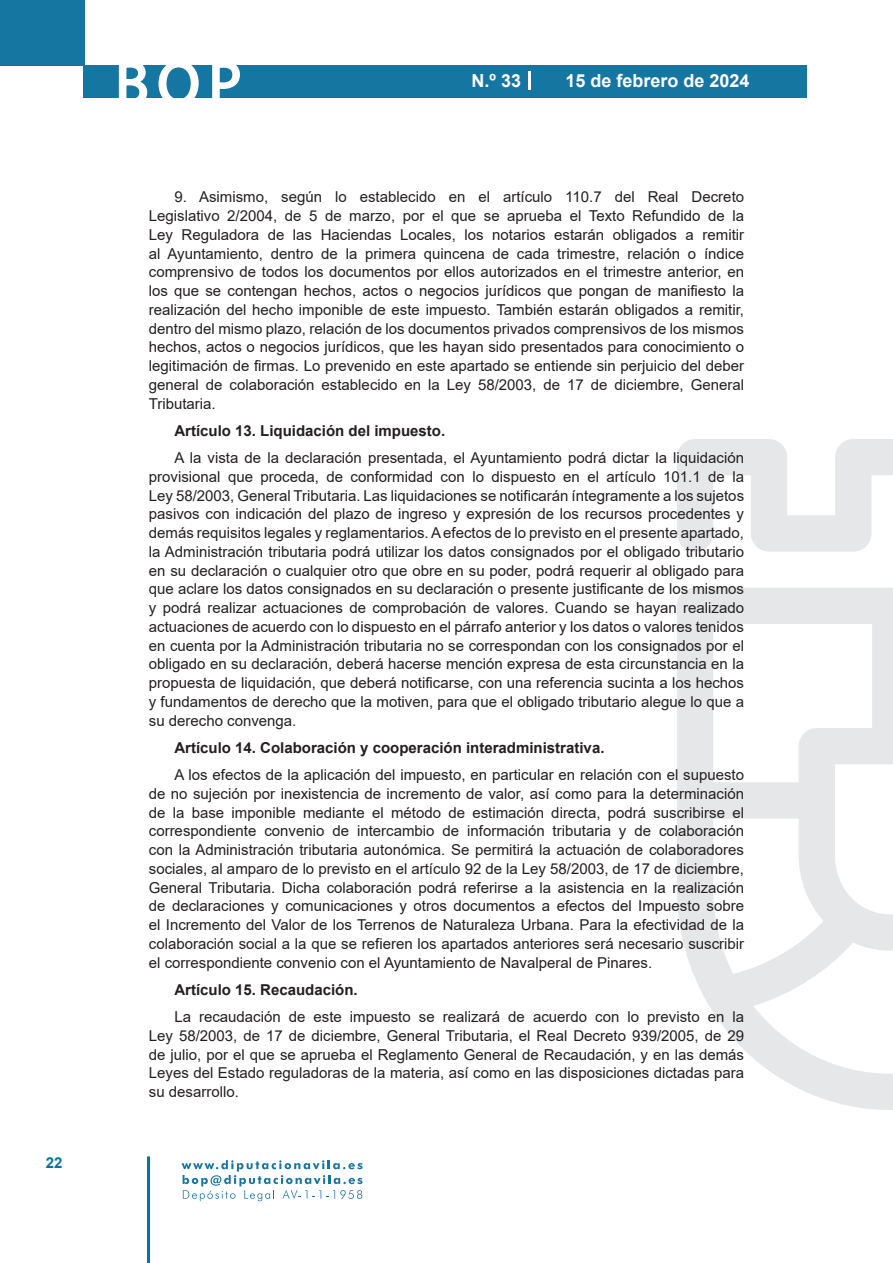
<style>
.page{position:relative;width:893px;height:1263px;background:#fff}
.page>*{position:absolute;margin:0;border:0;box-sizing:border-box;transform-origin:0 0}
.t1{font:500 61.5px "Avant Garde";color:#fff}
.t2{font:700 18px "Arial";color:#fff}
.texto_normal{font:15px/18.8px "Arial";color:#231f20;text-align:justify}
.texto_normal-2{font:700 15px "Arial";color:#231f20}
.t3{font:700 15px "Arial";color:#04739f}
</style>
<div class="page">
<div style="left:0;top:0;width:85px;height:65px;background:#1676a2"></div>
<div style="left:84px;top:65px;width:723px;height:33px;background:#1676a2"></div>
<svg style="left:118px;top:65px;width:30px;height:33px"></svg>
<svg style="left:158px;top:65px;width:41px;height:33px"></svg>
<svg style="left:212px;top:65px;width:28px;height:33px"></svg>
<svg style="left:182px;top:1160px;width:181px;height:41px"></svg>
<hr style="left:147px;top:1156px;width:3px;height:107px;background:#04739f">
<svg style="left:529px;top:71px;width:2px;height:19px"></svg>
<svg style="left:677px;top:439px;width:216px;height:671px"></svg>
<p class="t3" style="left:46px;top:1152px;width:18px">22</p>
<h1 class="t1" style="left:115px;top:46px;width:128px">BOP</h1>
<p class="t2" style="left:472px;top:68px;width:51px">N.º 33</p>
<p class="t2" style="left:565px;top:68px;width:186px">15 de febrero de 2024</p>
<p class="texto_normal" style="left:149px;top:188px;width:597px;text-indent:26px">9. Asimismo, según lo establecido en el artículo 110.7 del Real Decreto Legislativo 2/2004, de 5 de marzo, por el que se aprueba el Texto Refundido de la Ley Reguladora de las Haciendas Locales, los notarios estarán obligados a remitir al Ayuntamiento, dentro de la primera quincena de cada trimestre, relación o índice comprensivo de todos los documentos por ellos autorizados en el trimestre anterior, en los que se contengan hechos, actos o negocios jurídicos que pongan de manifiesto la realización del hecho imponible de este impuesto. También estarán obligados a remitir, dentro del mismo plazo, relación de los documentos privados comprensivos de los mismos hechos, actos o negocios jurídicos, que les hayan sido presentados para conocimiento o legitimación de firmas. Lo prevenido en este apartado se entiende sin perjuicio del deber general de colaboración establecido en la Ley 58/2003, de 17 de diciembre, General Tributaria.</p>
<p class="texto_normal-2" style="left:174px;top:420px;width:272px">Artículo 13. Liquidación del impuesto.</p>
<p class="texto_normal" style="left:149px;top:448px;width:597px;text-indent:26px">A la vista de la declaración presentada, el Ayuntamiento podrá dictar la liquidación provisional que proceda, de conformidad con lo dispuesto en el artículo 101.1 de la Ley 58/2003, General Tributaria. Las liquidaciones se notificarán íntegramente a los sujetos pasivos con indicación del plazo de ingreso y expresión de los recursos procedentes y demás requisitos legales y reglamentarios. A efectos de lo previsto en el presente apartado, la Administración tributaria podrá utilizar los datos consignados por el obligado tributario en su declaración o cualquier otro que obre en su poder, podrá requerir al obligado para que aclare los datos consignados en su declaración o presente justificante de los mismos y podrá realizar actuaciones de comprobación de valores. Cuando se hayan realizado actuaciones de acuerdo con lo dispuesto en el párrafo anterior y los datos o valores tenidos en cuenta por la Administración tributaria no se correspondan con los consignados por el obligado en su declaración, deberá hacerse mención expresa de esta circunstancia en la propuesta de liquidación, que deberá notificarse, con una referencia sucinta a los hechos y fundamentos de derecho que la motiven, para que el obligado tributario alegue lo que a su derecho convenga.</p>
<p class="texto_normal-2" style="left:174px;top:737px;width:432px">Artículo 14. Colaboración y cooperación interadministrativa.</p>
<p class="texto_normal" style="left:149px;top:765px;width:597px;text-indent:26px">A los efectos de la aplicación del impuesto, en particular en relación con el supuesto de no sujeción por inexistencia de incremento de valor, así como para la determinación de la base imponible mediante el método de estimación directa, podrá suscribirse el correspondiente convenio de intercambio de información tributaria y de colaboración con la Administración tributaria autonómica. Se permitirá la actuación de colaboradores sociales, al amparo de lo previsto en el artículo 92 de la Ley 58/2003, de 17 de diciembre, General Tributaria. Dicha colaboración podrá referirse a la asistencia en la realización de declaraciones y comunicaciones y otros documentos a efectos del Impuesto sobre el Incremento del Valor de los Terrenos de Naturaleza Urbana. Para la efectividad de la colaboración social a la que se refieren los apartados anteriores será necesario suscribir el correspondiente convenio con el Ayuntamiento de Navalperal de Pinares.</p>
<p class="texto_normal-2" style="left:174px;top:979px;width:185px">Artículo 15. Recaudación.</p>
<p class="texto_normal" style="left:149px;top:1007px;width:597px;text-indent:26px">La recaudación de este impuesto se realizará de acuerdo con lo previsto en la Ley 58/2003, de 17 de diciembre, General Tributaria, el Real Decreto 939/2005, de 29 de julio, por el que se aprueba el Reglamento General de Recaudación, y en las demás Leyes del Estado reguladoras de la materia, así como en las disposiciones dictadas para su desarrollo.</p>
</div>
